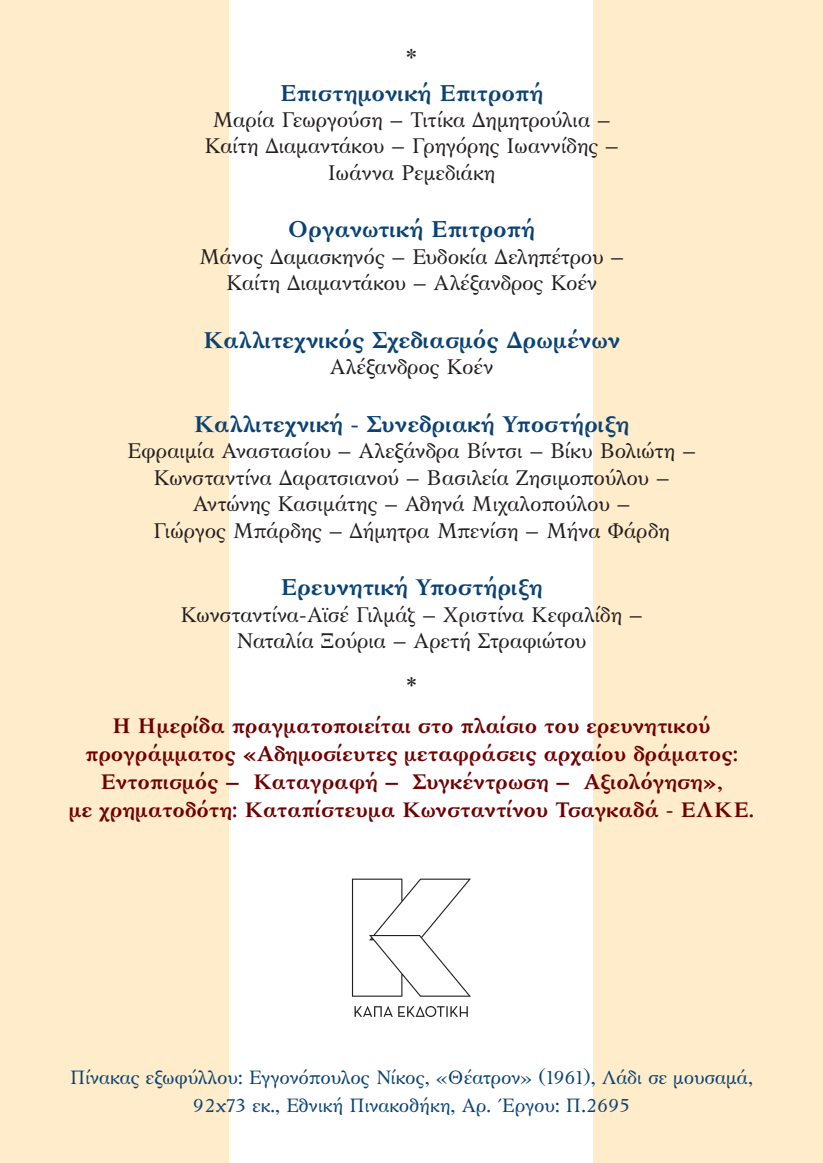
<style>
.page{position:relative;width:823px;height:1163px;background:#fff}
.page>*{position:absolute;margin:0;border:0;box-sizing:border-box;transform-origin:0 0}
.t1{font:700 24px "Katsoulidis";letter-spacing:-.01em;color:#0b4274}
.t2{font:700 24px "Katsoulidis";color:#231f20}
.t3{font:24px "Katsoulidis";color:#231f20}
.t4{font:22px/26.4px "Katsoulidis";letter-spacing:-.02em;color:#231f20;text-align:center}
.t5{font:700 22px/28px "Katsoulidis";letter-spacing:-.01em;color:#700000;text-align:center}
.t6{font:20px/28px "Katsoulidis";letter-spacing:-.02em;color:#0b4274;text-align:center}
</style>
<div class="page">
<div style="left:0;top:0;width:822px;height:1162px;background:#feeccb"></div>
<div style="left:230px;top:0;width:362px;height:1162px;background:#fff"></div>
<svg style="left:354px;top:1006px;width:38px;height:10px"></svg>
<svg style="left:398px;top:1006px;width:69px;height:10px"></svg>
<svg style="left:352px;top:878px;width:119px;height:118px"></svg>
<p class="t2" style="left:405px;top:41px;width:13px">*</p>
<p class="t1" style="left:279px;top:75px;width:265px">Επιστημονική Επιτροπή</p>
<p class="t4" style="left:204px;top:107px;width:416px">Μαρία Γεωργούση – Τιτίκα Δημητρούλια –<br>Καίτη Διαμαντάκου – Γρηγόρης Ιωαννίδης –<br>Ιωάννα Ρεμεδιάκη</p>
<p class="t1" style="left:287px;top:212px;width:249px">Οργανωτική Επιτροπή</p>
<p class="t4" style="left:199px;top:243px;width:427px">Μάνος Δαμασκηνός – Ευδοκία Δεληπέτρου –<br>Καίτη Διαμαντάκου – Αλέξανδρος Κοέν</p>
<p class="t1" style="left:202px;top:322px;width:419px">Καλλιτεχνικός Σχεδιασμός Δρωμένων</p>
<p class="t4" style="left:329px;top:354px;width:165px">Αλέξανδρος Κοέν</p>
<p class="t1" style="left:193px;top:406px;width:437px">Καλλιτεχνική - Συνεδριακή Υποστήριξη</p>
<p class="t4" style="left:127px;top:438px;width:570px">Εφραιμία Αναστασίου – Αλεξάνδρα Βίντσι – Βίκυ Βολιώτη – Κωνσταντίνα Δαρατσιανού – Βασιλεία Ζησιμοπούλου – Αντώνης Κασιμάτης – Αθηνά Μιχαλοπούλου –<br>Γιώργος Μπάρδης – Δήμητρα Μπενίση – Μήνα Φάρδη</p>
<p class="t1" style="left:280px;top:570px;width:264px">Ερευνητική Υποστήριξη</p>
<p class="t4" style="left:180px;top:601px;width:464px">Κωνσταντίνα-Αϊσέ Γιλμάζ – Χριστίνα Κεφαλίδη –<br>Ναταλία Ξούρια – Αρετή Στραφιώτου</p>
<p class="t3" style="left:406px;top:669px;width:12px">*</p>
<p class="t5" style="left:69px;top:711px;width:686px">Η Ημερίδα πραγματοποιείται στο πλαίσιο του ερευνητικού προγράμματος «Αδημοσίευτες μεταφράσεις αρχαίου δράματος:<br>Εντοπισμός – Καταγραφή – Συγκέντρωση – Αξιολόγηση»,<br>με χρηματοδότη: Καταπίστευμα Κωνσταντίνου Τσαγκαδά - ΕΛΚΕ.</p>
<p class="t6" style="left:70px;top:1063px;width:684px">Πίνακας εξωφύλλου: Εγγονόπουλος Νίκος, «Θέατρον» (1961), Λάδι σε μουσαμά,<br>92x73 εκ., Εθνική Πινακοθήκη, Αρ. Έργου: Π.2695</p>
</div>
